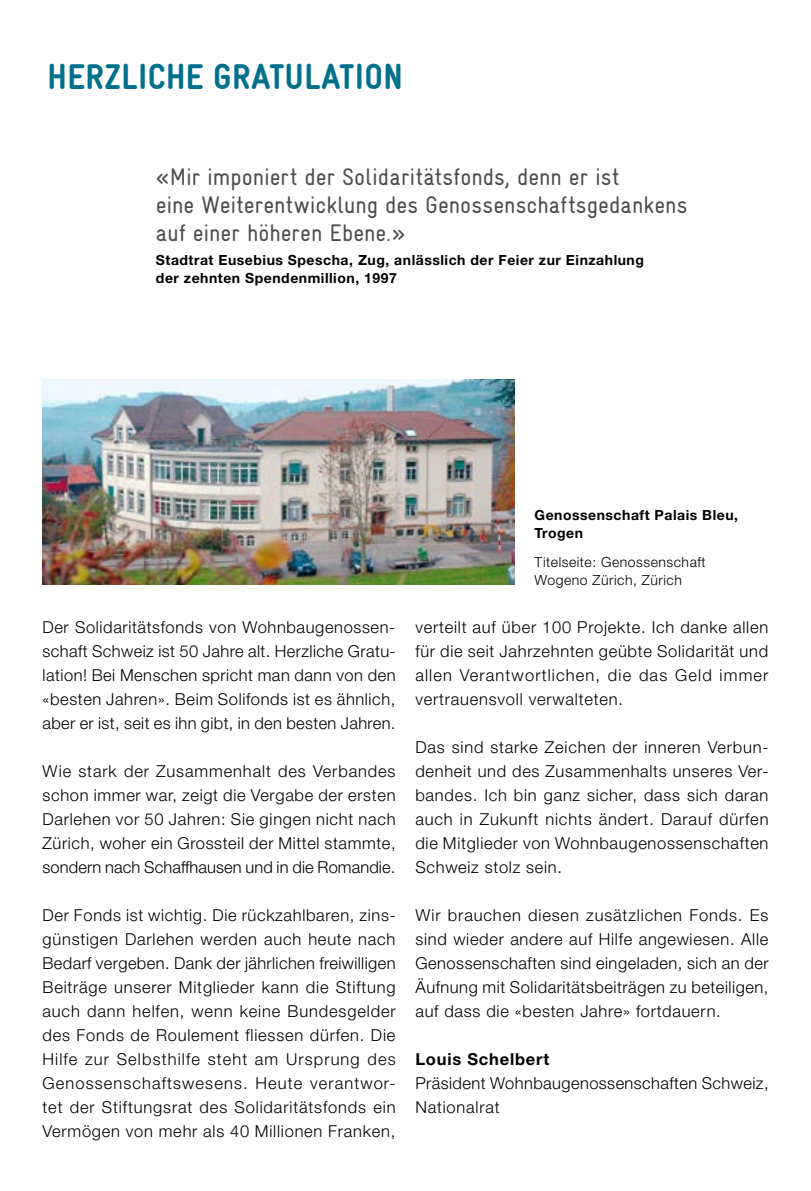
<style>
.page{position:relative;width:811px;height:1191px;background:#fff}
.page>*{position:absolute;margin:0;border:0;box-sizing:border-box;transform-origin:0 0}
.t1{font:900 condensed 36px "Gravur";letter-spacing:.01em;color:#00708b}
.t2{font:24px/28px "Gravur Condensed";color:#4d4d4c}
.t3{font:300 16.4px/24px "Helvetica Neue LT Pro";letter-spacing:.04em;color:#000;text-align:justify}
.t4{font:700 16.4px "Helvetica Neue LT Pro";letter-spacing:.045em;color:#000}
.t5{font:700 14px/18px "Helvetica Neue LT Pro";letter-spacing:.035em;color:#000}
.t6{font:300 14px/18px "Helvetica Neue LT Pro";letter-spacing:.035em;color:#000}
</style>
<div class="page">
<img style="left:43px;top:380px;width:471px;height:205px">
<h1 class="t1" style="left:48px;top:57px;width:357px">HERZLICHE GRATULATION</h1>
<h2 class="t2" style="left:156px;top:163px;width:533px">«Mir imponiert der Solidaritätsfonds, denn er ist<br>eine Weiterentwicklung des Genossenschaftsgedankens auf einer höheren Ebene.»</h2>
<p class="t5" style="left:156px;top:251px;width:489px">Stadtrat Eusebius Spescha, Zug, anlässlich der Feier zur Einzahlung der zehnten Spendenmillion, 1997</p>
<p class="t3" style="left:43px;top:615px;width:355px">Der Solidaritätsfonds von Wohnbaugenossen&shy;schaft Schweiz ist 50 Jahre alt. Herzliche Gratu&shy;lation! Bei Menschen spricht man dann von den «besten Jahren». Beim Solifonds ist es ähnlich, aber er ist, seit es ihn gibt, in den besten Jahren.</p>
<p class="t3" style="left:43px;top:759px;width:355px">Wie stark der Zusammenhalt des Verbandes schon immer war, zeigt die Vergabe der ersten Darlehen vor 50 Jahren: Sie gingen nicht nach Zürich, woher ein Grossteil der Mittel stammte, sondern nach Schaffhausen und in die Romandie.</p>
<p class="t3" style="left:43px;top:903px;width:355px">Der Fonds ist wichtig. Die rückzahlbaren, zins&shy;günstigen Darlehen werden auch heute nach Bedarf vergeben. Dank der jährlichen freiwilligen Beiträge unserer Mitglieder kann die Stiftung auch dann helfen, wenn keine Bundesgelder des Fonds de Roulement fliessen dürfen. Die Hilfe zur Selbsthilfe steht am Ursprung des Genossenschaftswesens. Heute verantwor&shy;tet der Stiftungsrat des Solidaritätsfonds ein Vermögen von mehr als 40 Millionen Franken,</p>
<p class="t5" style="left:534px;top:505px;width:205px">Genossenschaft Palais Bleu,<br>Trogen</p>
<p class="t6" style="left:534px;top:552px;width:173px">Titelseite: Genossenschaft<br>Wogeno Zürich, Zürich</p>
<p class="t3" style="left:415px;top:615px;width:354px">verteilt auf über 100 Projekte. Ich danke allen für die seit Jahrzehnten geübte Solidarität und allen Verantwortlichen, die das Geld immer vertrauensvoll verwalteten.</p>
<p class="t3" style="left:415px;top:735px;width:354px">Das sind starke Zeichen der inneren Verbun&shy;denheit und des Zusammenhalts unseres Ver&shy;bandes. Ich bin ganz sicher, dass sich daran auch in Zukunft nichts ändert. Darauf dürfen die Mitglieder von Wohnbaugenossenschaften Schweiz stolz sein.</p>
<p class="t3" style="left:415px;top:903px;width:355px">Wir brauchen diesen zusätzlichen Fonds. Es sind wieder andere auf Hilfe angewiesen. Alle Genossenschaften sind eingeladen, sich an der Äufnung mit Solidaritätsbeiträgen zu beteiligen, auf dass die «besten Jahre» fortdauern.</p>
<p class="t4" style="left:415px;top:1049px;width:135px">Louis Schelbert</p>
<p class="t3" style="left:415px;top:1071px;width:355px">Präsident Wohnbaugenossenschaften Schweiz,<br>Nationalrat</p>
</div>
